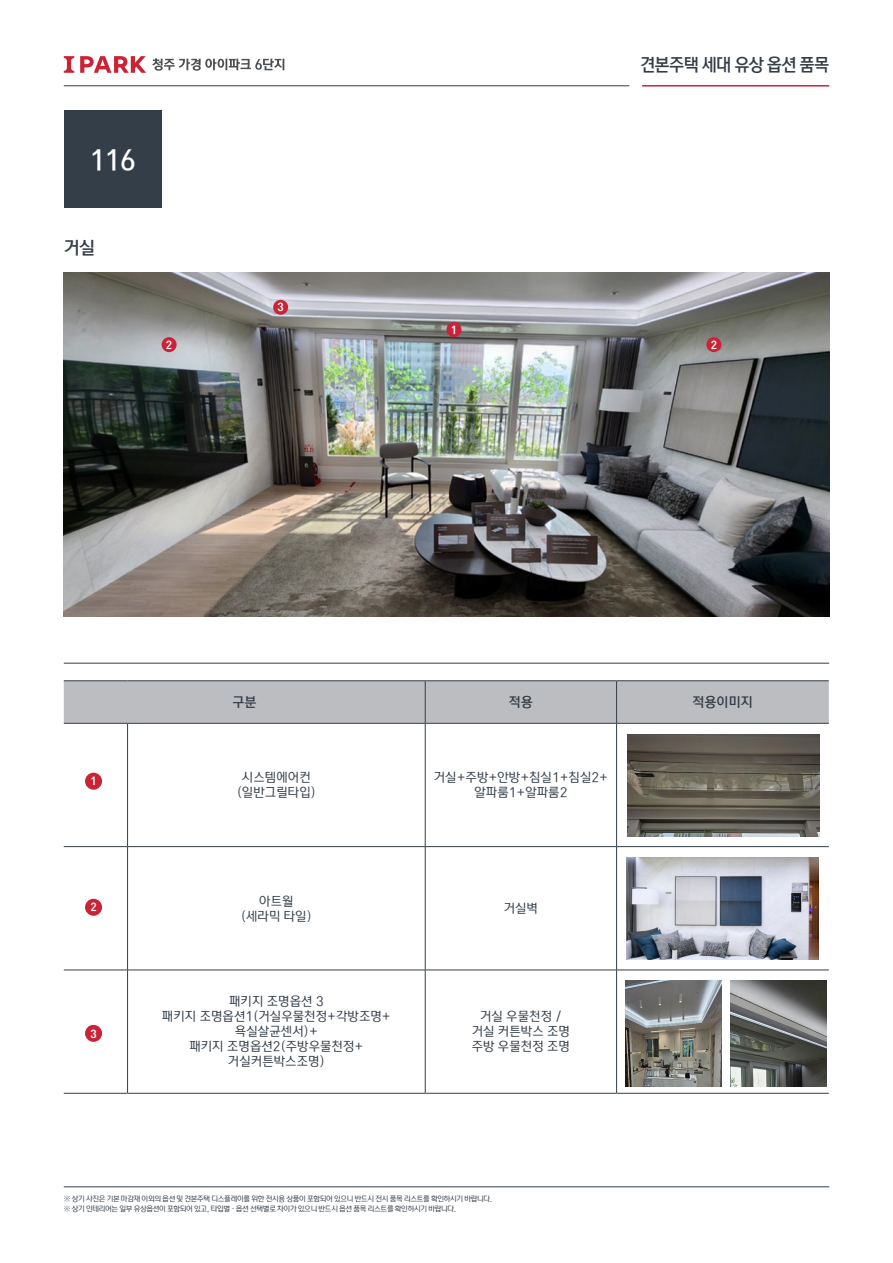
<style>
.page{position:relative;width:893px;height:1263px;background:#fff}
.page>*{position:absolute;margin:0;border:0;box-sizing:border-box;transform-origin:0 0}
.t1{font:27px "Rix Head M";color:#fff}
.t2{font:18px "Rix Head M";letter-spacing:-.05em;color:#343e48;scale:.95 1}
.t3{font:18px "Rix Head M";letter-spacing:-.05em;color:#343e48}
.t4{font:13.5px "Rix Head M";color:#343e48}
.t5{font:12.75px "Rix Head L";color:#343e48}
.t6{font:10.5px "Rix Head B";color:#fff}
.t7{font:7.5px "Rix Head L";letter-spacing:-.05em;color:#343e48}
</style>
<div class="page">
<hr style="left:64px;top:1186px;width:765px;height:1px;background:#343e48">
<hr style="left:64px;top:85px;width:565px;height:1px;background:#343e48">
<hr style="left:642px;top:85px;width:187px;height:2px;background:#cb2335">
<img style="left:64px;top:272px;width:765px;height:345px">
<div style="left:446px;top:322px;width:15px;height:15px;background:#cb2335;border-radius:50%"></div>
<div style="left:162px;top:337px;width:15px;height:15px;background:#cb2335;border-radius:50%"></div>
<div style="left:706px;top:337px;width:15px;height:15px;background:#cb2335;border-radius:50%"></div>
<div style="left:273px;top:300px;width:15px;height:15px;background:#cb2335;border-radius:50%"></div>
<hr style="left:64px;top:663px;width:765px;height:1px;background:#343e48">
<svg style="left:152px;top:58px;width:132px;height:13px"></svg>
<svg style="left:64px;top:56px;width:10px;height:17px"></svg>
<svg style="left:80px;top:56px;width:66px;height:17px"></svg>
<div style="left:64px;top:111px;width:98px;height:97px;background:#343e48"></div>
<div style="left:64px;top:681px;width:765px;height:42px;background:#bcbdc0"></div>
<hr style="left:425px;top:681px;width:1px;height:42px;background:#343e48">
<hr style="left:616px;top:681px;width:1px;height:42px;background:#343e48">
<hr style="left:64px;top:723px;width:64px;height:1px;background:#343e48">
<hr style="left:128px;top:723px;width:297px;height:1px;background:#343e48">
<hr style="left:127px;top:723px;width:1px;height:123px;background:#343e48">
<hr style="left:425px;top:723px;width:192px;height:1px;background:#343e48">
<hr style="left:425px;top:723px;width:1px;height:123px;background:#343e48">
<hr style="left:617px;top:723px;width:212px;height:1px;background:#343e48">
<hr style="left:616px;top:723px;width:1px;height:123px;background:#343e48">
<hr style="left:64px;top:846px;width:64px;height:1px;background:#343e48">
<hr style="left:128px;top:846px;width:297px;height:1px;background:#343e48">
<hr style="left:127px;top:847px;width:1px;height:123px;background:#343e48">
<hr style="left:425px;top:846px;width:192px;height:1px;background:#343e48">
<hr style="left:425px;top:847px;width:1px;height:123px;background:#343e48">
<hr style="left:617px;top:846px;width:212px;height:1px;background:#343e48">
<hr style="left:616px;top:847px;width:1px;height:123px;background:#343e48">
<hr style="left:64px;top:970px;width:64px;height:1px;background:#343e48">
<hr style="left:128px;top:970px;width:297px;height:1px;background:#343e48">
<hr style="left:127px;top:970px;width:1px;height:123px;background:#343e48">
<hr style="left:425px;top:970px;width:192px;height:1px;background:#343e48">
<hr style="left:425px;top:970px;width:1px;height:123px;background:#343e48">
<hr style="left:617px;top:970px;width:212px;height:1px;background:#343e48">
<hr style="left:616px;top:970px;width:1px;height:123px;background:#343e48">
<hr style="left:64px;top:680px;width:64px;height:1px;background:#343e48">
<hr style="left:128px;top:680px;width:297px;height:1px;background:#343e48">
<hr style="left:425px;top:680px;width:192px;height:1px;background:#343e48">
<hr style="left:617px;top:680px;width:212px;height:1px;background:#343e48">
<hr style="left:64px;top:1093px;width:64px;height:1px;background:#343e48">
<hr style="left:128px;top:1093px;width:297px;height:1px;background:#343e48">
<hr style="left:425px;top:1093px;width:192px;height:1px;background:#343e48">
<hr style="left:617px;top:1093px;width:212px;height:1px;background:#343e48">
<img style="left:627px;top:857px;width:192px;height:102px">
<div style="left:85px;top:773px;width:17px;height:17px;background:#cb2335;border-radius:50%"></div>
<div style="left:85px;top:899px;width:17px;height:17px;background:#cb2335;border-radius:50%"></div>
<div style="left:85px;top:1025px;width:17px;height:17px;background:#cb2335;border-radius:50%"></div>
<img style="left:628px;top:734px;width:191px;height:102px">
<img style="left:625px;top:980px;width:96px;height:106px">
<img style="left:730px;top:980px;width:96px;height:106px">
<p class="t1" style="left:90px;top:145px;width:48px">116</p>
<p class="t3" style="left:64px;top:237px;width:33px">거실</p>
<p class="t6" style="left:277px;top:302px;width:8px">3</p>
<p class="t6" style="left:451px;top:324px;width:8px">1</p>
<p class="t2" style="left:640px;top:55px;width:201px">견본주택 세대 유상 옵션 품목</p>
<p class="t6" style="left:166px;top:339px;width:8px">2</p>
<p class="t6" style="left:711px;top:339px;width:8px">2</p>
<p class="t6" style="left:90px;top:775px;width:8px">1</p>
<p class="t6" style="left:90px;top:901px;width:8px">2</p>
<p class="t6" style="left:90px;top:1027px;width:8px">3</p>
<p class="t4" style="left:232px;top:695px;width:26px">구분</p>
<p class="t4" style="left:509px;top:695px;width:26px">적용</p>
<p class="t4" style="left:692px;top:695px;width:62px">적용이미지</p>
<p class="t5" style="left:242px;top:770px;width:70px">시스템에어컨</p>
<p class="t5" style="left:237px;top:785px;width:81px">(일반그릴타입)</p>
<p class="t5" style="left:259px;top:894px;width:36px">아트월</p>
<p class="t5" style="left:241px;top:909px;width:72px">(세라믹 타일)</p>
<p class="t5" style="left:229px;top:994px;width:96px">패키지 조명옵션 3</p>
<p class="t5" style="left:162px;top:1009px;width:230px">패키지 조명옵션1(거실우물천정+각방조명+</p>
<p class="t5" style="left:235px;top:1024px;width:84px">욕실살균센서)+</p>
<p class="t5" style="left:189px;top:1039px;width:176px">패키지 조명옵션2(주방우물천정+</p>
<p class="t5" style="left:228px;top:1054px;width:98px">거실커튼박스조명)</p>
<p class="t5" style="left:434px;top:770px;width:176px">거실+주방+안방+침실1+침실2+</p>
<p class="t5" style="left:474px;top:785px;width:94px">알파룸1+알파룸2</p>
<p class="t5" style="left:504px;top:901px;width:36px">거실벽</p>
<p class="t5" style="left:480px;top:1009px;width:83px">거실 우물천정 /</p>
<p class="t5" style="left:472px;top:1024px;width:100px">거실 커튼박스 조명</p>
<p class="t5" style="left:472px;top:1039px;width:100px">주방 우물천정 조명</p>
<p class="t7" style="left:64px;top:1194px;width:430px">※ 상기 사진은 기본 마감재 이외의 옵션 및 견본주택 디스플레이를 위한 전시용 상품이 포함되어 있으니 반드시 전시 품목 리스트를 확인하시기 바랍니다.</p>
<p class="t7" style="left:64px;top:1205px;width:394px">※ 상기 인테리어는 일부 유상옵션이 포함되어 있고, 타입별 · 옵션 선택별로 차이가 있으니 반드시 옵션 품목 리스트를 확인하시기 바랍니다.</p>
</div>
